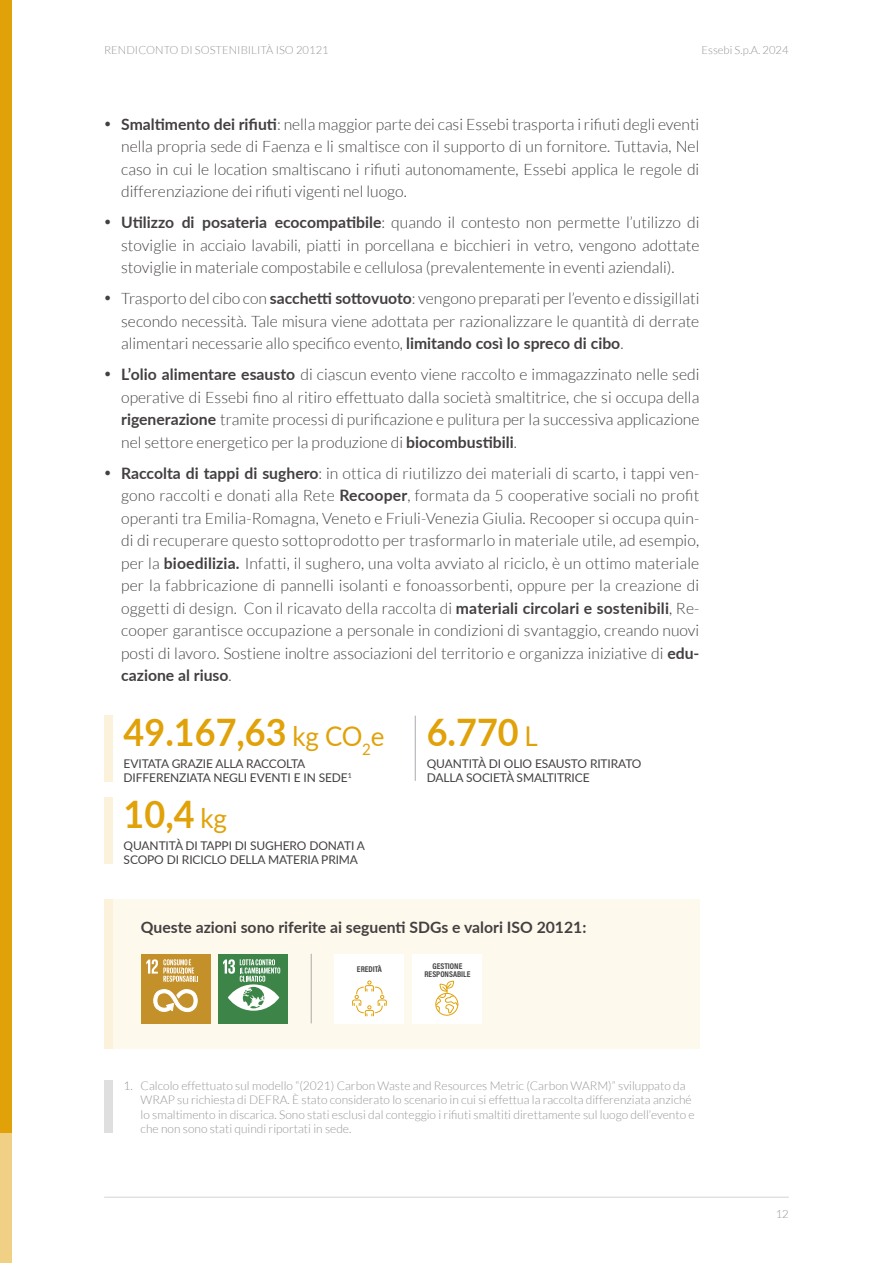
<style>
.page{position:relative;width:893px;height:1263px;background:#fff}
.page>*{position:absolute;margin:0;border:0;box-sizing:border-box;transform-origin:0 0}
.t1{font:700 37.8px "Lato";color:#e1a209;scale:.95 1}
.t2{font:300 15.75px/22.5px "Lato";color:#444041;text-align:justify}
.t3{font:700 15.75px "Lato";color:#444041}
.t4{font:300 12px/14.2px "Lato";color:#969698}
.t5{font:12px/14.2px "Lato";letter-spacing:-.01em;color:#444041}
.t6{font:300 11.25px "Lato";color:#969698}
.t7{font:700 8.4px/8.2px "Acumin Pro Cond";color:#444041;text-align:center}
.s1{font-weight:700}
.s2{font-weight:400;font-size:27.3px}
</style>
<div class="page">
<div style="left:104px;top:899px;width:596px;height:150px;background:#fef9ed"></div>
<div style="left:104px;top:899px;width:9px;height:150px;background:#fcf1da"></div>
<hr style="left:311px;top:954px;width:1px;height:69px;background:#aaaaac">
<div style="left:218px;top:954px;width:70px;height:69px;background:#3c8448"></div>
<svg style="left:223px;top:959px;width:57px;height:52px"></svg>
<div style="left:141px;top:954px;width:69px;height:69px;background:#c4902a"></div>
<svg style="left:146px;top:959px;width:52px;height:23px"></svg>
<svg style="left:153px;top:989px;width:45px;height:23px"></svg>
<div style="left:413px;top:954px;width:69px;height:70px;background:#fff"></div>
<div style="left:435px;top:993px;width:23px;height:22px;border:1px solid #e1a209;border-radius:50%"></div>
<svg style="left:435px;top:980px;width:24px;height:34px"></svg>
<div style="left:335px;top:954px;width:69px;height:70px;background:#fff"></div>
<svg style="left:352px;top:980px;width:35px;height:37px"></svg>
<hr style="left:415px;top:716px;width:1px;height:65px;background:#aaaaac">
<div style="left:104px;top:716px;width:9px;height:66px;background:#fcf1da"></div>
<div style="left:104px;top:798px;width:9px;height:66px;background:#fcf1da"></div>
<div style="left:104px;top:1080px;width:9px;height:53px;background:#e0dfdf"></div>
<div style="left:0;top:0;width:12px;height:1133px;background:#e1a209"></div>
<hr style="left:104px;top:1197px;width:685px;height:1px;background:#d5d4d5">
<div style="left:0;top:1133px;width:12px;height:130px;background:#f0d084"></div>
<p class="t6" style="left:104px;top:44px;width:226px">RENDICONTO DI SOSTENIBILITÀ ISO 20121</p>
<p class="t6" style="left:701px;top:44px;width:89px">Essebi S.p.A. 2024</p>
<p class="t2" style="left:121px;top:113px;width:580px;text-indent:-17px">• <span class="s1">Smaltimento dei rifiuti</span>: nella maggior parte dei casi Essebi trasporta i rifiuti degli eventi nella propria sede di Faenza e li smaltisce con il supporto di un fornitore. Tuttavia, Nel caso in cui le location smaltiscano i rifiuti autonomamente, Essebi applica le regole di differenziazione dei rifiuti vigenti nel luogo.</p>
<p class="t2" style="left:121px;top:211px;width:580px;text-indent:-17px">• <span class="s1">Utilizzo di posateria ecocompatibile</span>: quando il contesto non permette l’utilizzo di stoviglie in acciaio lavabili, piatti in porcellana e bicchieri in vetro, vengono adottate stoviglie in materiale compostabile e cellulosa (prevalentemente in eventi aziendali).</p>
<p class="t2" style="left:121px;top:287px;width:580px;text-indent:-17px">• Trasporto del cibo con <span class="s1">sacchetti sottovuoto</span>: vengono preparati per l’evento e dissigillati secondo necessità. Tale misura viene adottata per razionalizzare le quantità di derrate alimentari necessarie allo specifico evento, <span class="s1">limitando così lo spreco di cibo</span>.</p>
<p class="t2" style="left:121px;top:363px;width:580px;text-indent:-17px">• <span class="s1">L’olio alimentare esausto</span> di ciascun evento viene raccolto e immagazzinato nelle sedi operative di Essebi fino al ritiro effettuato dalla società smaltitrice, che si occupa della <span class="s1">rigenerazione</span> tramite processi di purificazione e pulitura per la successiva applicazione nel settore energetico per la produzione di <span class="s1">biocombustibili</span>.</p>
<p class="t2" style="left:121px;top:462px;width:580px;text-indent:-17px">• <span class="s1">Raccolta di tappi di sughero</span>: in ottica di riutilizzo dei materiali di scarto, i tappi ven&shy;gono raccolti e donati alla Rete <span class="s1">Recooper</span>, formata da 5 cooperative sociali no profit operanti tra Emilia-Romagna, Veneto e Friuli-Venezia Giulia. Recooper si occupa quin&shy;di di recuperare questo sottoprodotto per trasformarlo in materiale utile, ad esempio, per la <span class="s1">bioedilizia.</span> Infatti, il sughero, una volta avviato al riciclo, è un ottimo materiale per la fabbricazione di pannelli isolanti e fonoassorbenti, oppure per la creazione di oggetti di design. Con il ricavato della raccolta di <span class="s1">materiali circolari e sostenibili</span>, Re&shy;cooper garantisce occupazione a personale in condizioni di svantaggio, creando nuovi posti di lavoro. Sostiene inoltre associazioni del territorio e organizza iniziative di <span class="s1">edu&shy;cazione al riuso</span>.</p>
<h1 class="t1" style="left:124px;top:704px;width:276px">49.167,63 <span class="s2">kg CO</span><sub>2</sub><span class="s2">e</span></h1>
<p class="t5" style="left:124px;top:756px;width:230px">EVITATA GRAZIE ALLA RACCOLTA<br>DIFFERENZIATA NEGLI EVENTI E IN SEDE<sup>1</sup></p>
<h1 class="t1" style="left:124px;top:787px;width:110px">10,4 <span class="s2">kg</span></h1>
<p class="t5" style="left:124px;top:838px;width:243px">QUANTITÀ DI TAPPI DI SUGHERO DONATI A<br>SCOPO DI RICICLO DELLA MATERIA PRIMA</p>
<h1 class="t1" style="left:427px;top:704px;width:118px">6.770 <span class="s2">L</span></h1>
<p class="t5" style="left:427px;top:756px;width:216px">QUANTITÀ DI OLIO ESAUSTO RITIRATO<br>DALLA SOCIETÀ SMALTITRICE</p>
<p class="t3" style="left:141px;top:915px;width:447px">Queste azioni sono riferite ai seguenti SDGs e valori ISO 20121:</p>
<p class="t7" style="left:424px;top:961px;width:48px">GESTIONE<br>RESPONSABILE</p>
<p class="t7" style="left:357px;top:965px;width:26px">EREDITÀ</p>
<p class="t4" style="left:141px;top:1079px;width:555px;text-indent:-17px">1. Calcolo effettuato sul modello “(2021) Carbon Waste and Resources Metric (Carbon WARM)” sviluppato da WRAP su richiesta di DEFRA. È stato considerato lo scenario in cui si effettua la raccolta differenziata anziché lo smaltimento in discarica. Sono stati esclusi dal conteggio i rifiuti smaltiti direttamente sul luogo dell’evento e che non sono stati quindi riportati in sede.</p>
<p class="t6" style="left:776px;top:1208px;width:15px">12</p>
</div>
